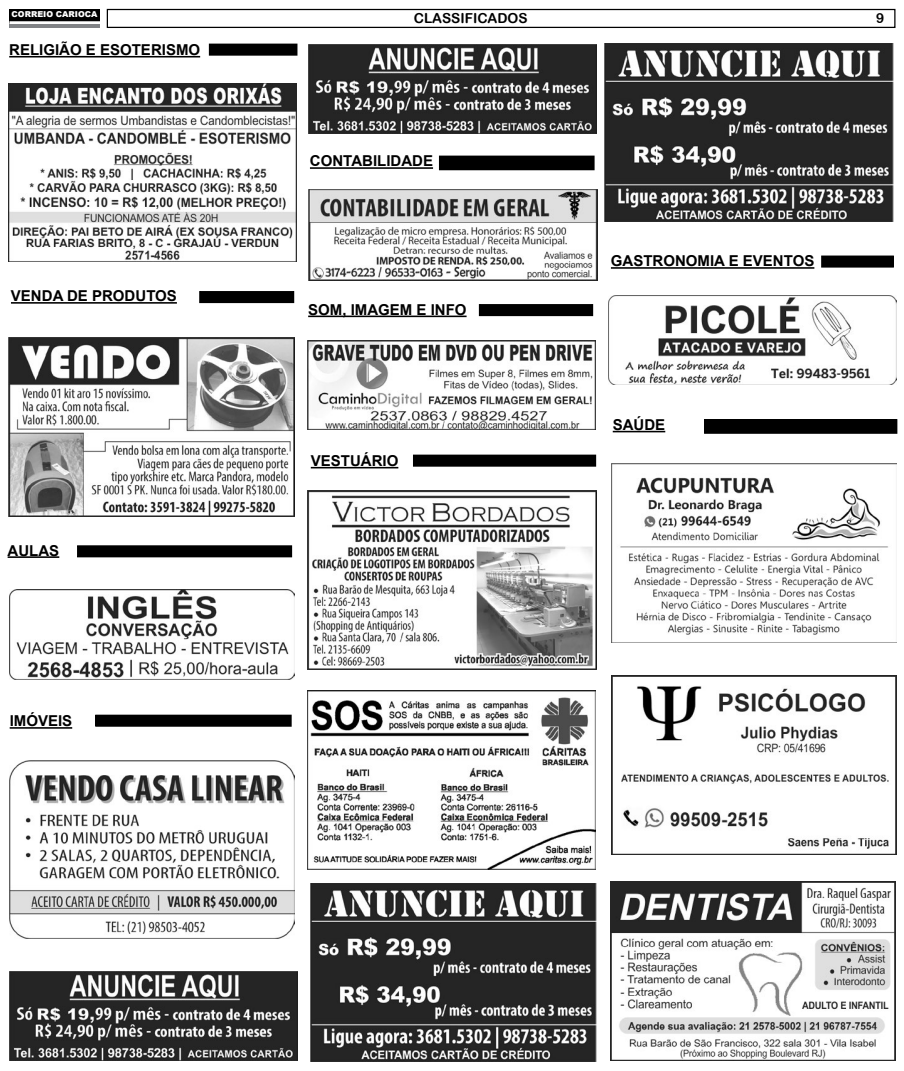
<style>
.page{position:relative;width:904px;height:1071px;background:#fff}
.page>*{position:absolute;margin:0;border:0;box-sizing:border-box;transform-origin:0 0}
.t1{font:700 15px "Arial";color:#000}
.t2{font:13.75px "Arial Rounded MT Bold";color:#000}
.t3{font:900 8.12px "Arial";color:#fff}
</style>
<div class="page">
<div style="left:821px;top:256px;width:72px;height:11px;background:#000"></div>
<div style="left:821px;top:255px;width:72px;height:12px;border:1px solid #000"></div>
<div style="left:209px;top:44px;width:88px;height:11px;background:#000"></div>
<div style="left:209px;top:44px;width:88px;height:12px;border:1px solid #000"></div>
<hr style="left:9px;top:56px;width:191px;height:1px;background:#000">
<hr style="left:611px;top:267px;width:203px;height:2px;background:#000">
<div style="left:413px;top:455px;width:182px;height:11px;background:#000"></div>
<div style="left:413px;top:454px;width:183px;height:12px;border:1px solid #000"></div>
<hr style="left:311px;top:466px;width:87px;height:2px;background:#000">
<div style="left:107px;top:9px;width:788px;height:19px;border:1px solid #000"></div>
<div style="left:9px;top:9px;width:90px;height:14px;background:#000"></div>
<hr style="left:9px;top:23px;width:90px;height:4px;background:#808285">
<div style="left:9px;top:21px;width:91px;height:3px;border:1px solid #fff"></div>
<div style="left:78px;top:545px;width:213px;height:11px;background:#000"></div>
<div style="left:77px;top:545px;width:215px;height:12px;border:1px solid #000"></div>
<hr style="left:8px;top:556px;width:51px;height:1px;background:#000">
<div style="left:439px;top:156px;width:155px;height:13px;background:#000"></div>
<div style="left:439px;top:155px;width:155px;height:15px;border:1px solid #000"></div>
<hr style="left:310px;top:167px;width:123px;height:2px;background:#000">
<div style="left:479px;top:304px;width:113px;height:11px;background:#000"></div>
<div style="left:479px;top:304px;width:114px;height:12px;border:1px solid #000"></div>
<hr style="left:308px;top:315px;width:158px;height:2px;background:#000">
<div style="left:200px;top:291px;width:93px;height:11px;background:#000"></div>
<div style="left:199px;top:291px;width:95px;height:12px;border:1px solid #000"></div>
<hr style="left:11px;top:302px;width:166px;height:1px;background:#000">
<div style="left:704px;top:419px;width:192px;height:14px;background:#000"></div>
<hr style="left:612px;top:430px;width:53px;height:2px;background:#000">
<img style="left:9px;top:84px;width:287px;height:178px">
<img style="left:8px;top:337px;width:286px;height:179px">
<img style="left:307px;top:490px;width:289px;height:179px">
<img style="left:611px;top:463px;width:285px;height:179px">
<img style="left:307px;top:340px;width:288px;height:89px">
<img style="left:308px;top:190px;width:289px;height:90px">
<img style="left:10px;top:589px;width:284px;height:90px">
<img style="left:608px;top:295px;width:288px;height:89px">
<img style="left:611px;top:675px;width:285px;height:179px">
<img style="left:610px;top:881px;width:285px;height:179px">
<div style="left:96px;top:715px;width:195px;height:10px;background:#000"></div>
<div style="left:95px;top:714px;width:197px;height:12px;border:1px solid #000"></div>
<hr style="left:10px;top:726px;width:62px;height:2px;background:#000">
<img style="left:10px;top:760px;width:284px;height:178px">
<img style="left:10px;top:971px;width:288px;height:89px">
<img style="left:604px;top:44px;width:289px;height:177px">
<img style="left:308px;top:44px;width:288px;height:90px">
<img style="left:310px;top:883px;width:286px;height:177px">
<img style="left:308px;top:690px;width:288px;height:179px">
<p class="t3" style="left:12px;top:9px;width:87px">CORREIO CARIOCA</p>
<p class="t2" style="left:414px;top:10px;width:115px">CLASSIFICADOS</p>
<p class="t1" style="left:9px;top:40px;width:192px">RELIGIÃO E ESOTERISMO</p>
<p class="t1" style="left:11px;top:286px;width:167px">VENDA DE PRODUTOS</p>
<p class="t1" style="left:8px;top:540px;width:53px">AULAS</p>
<p class="t1" style="left:10px;top:710px;width:64px">IMÓVEIS</p>
<p class="t1" style="left:310px;top:151px;width:125px">CONTABILIDADE</p>
<p class="t1" style="left:308px;top:299px;width:160px">SOM, IMAGEM E INFO</p>
<p class="t1" style="left:311px;top:450px;width:89px">VESTUÁRIO</p>
<p class="t2" style="left:876px;top:10px;width:10px">9</p>
<p class="t1" style="left:611px;top:251px;width:205px">GASTRONOMIA E EVENTOS</p>
<p class="t1" style="left:612px;top:414px;width:54px">SAÚDE</p>
</div>
